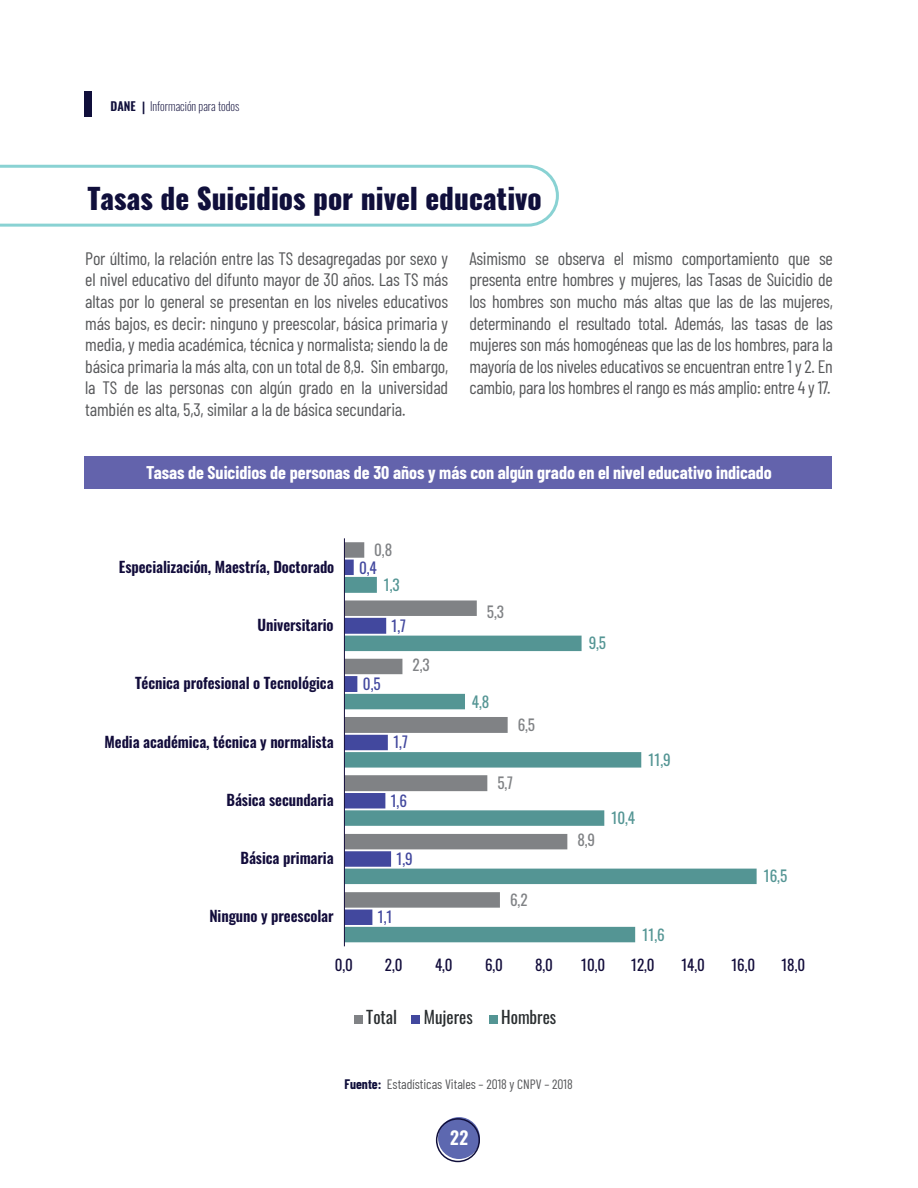
<style>
.page{position:relative;width:918px;height:1188px;background:#fff}
.page>*{position:absolute;margin:0;border:0;box-sizing:border-box;transform-origin:0 0}
.t1{font:800 28.5px "Oswald";color:#100f3b}
.t2{font:18px/21.6px "Barlow Condensed";letter-spacing:-.015em;color:#57585a;text-align:justify}
.t3{font:700 18px "Barlow Condensed";color:#fff}
.t4{font:600 18px "Oswald";color:#fff}
.t5{font:17.1px "Oswald";color:#292d2f}
.t6{font:15.15px "Oswald";letter-spacing:-.005em;color:#549594}
.t7{font:15.15px "Oswald";color:#42489e}
.t8{font:15.15px "Oswald";color:#808285}
.t9{font:600 15px "Oswald";letter-spacing:-.005em;color:#120c3b}
.t10{font:15px "Oswald";letter-spacing:-.005em;color:#120c3b}
.t11{font:13.5px "Barlow Condensed";color:#57585a}
.t12{font:200 12px "Oswald";color:#100f3b}
.s1{font-weight:600}
.s2{font-family:"Acumin Variable Concept";font-weight:400}
.s3{font-weight:700;color:#100f3b}
</style>
<div class="page">
<div style="left:85px;top:91px;width:7px;height:26px;background:#100f3b"></div>
<div style="left:438px;top:1117px;width:42px;height:42px;background:#5d68b0;border-radius:50%"></div>
<div style="left:436px;top:1118px;width:44px;height:44px;border:2px solid #100f3b;border-radius:50%"></div>
<svg style="left:0;top:165px;width:559px;height:62px"></svg>
<div style="left:84px;top:456px;width:748px;height:33px;background:#6363ac"></div>
<svg style="left:345px;top:635px;width:412px;height:307px"></svg>
<svg style="left:345px;top:908px;width:46px;height:17px"></svg>
<svg style="left:345px;top:542px;width:222px;height:366px"></svg>
<div style="left:354px;top:1015px;width:9px;height:9px;background:#808285"></div>
<div style="left:412px;top:1015px;width:8px;height:9px;background:#42489e"></div>
<div style="left:489px;top:1015px;width:8px;height:9px;background:#549594"></div>
<hr style="left:344px;top:538px;width:1px;height:408px;background:#120c3b">
<p class="t12" style="left:111px;top:95px;width:130px"><span class="s1">DANE</span> <span class="s2">|</span> Información para todos</p>
<h1 class="t1" style="left:87px;top:179px;width:456px">Tasas de Suicidios por nivel educativo</h1>
<p class="t2" style="left:85px;top:246px;width:365px">Por último, la relación entre las TS desagregadas por sexo y el nivel educativo del difunto mayor de 30 años. Las TS más altas por lo general se presentan en los niveles educativos más bajos, es decir: ninguno y preescolar, básica primaria y media, y media académica, técnica y normalista; siendo la de básica primaria la más alta, con un total de 8,9. Sin embargo, la TS de las personas con algún grado en la universidad también es alta, 5,3, similar a la de básica secundaria.</p>
<p class="t2" style="left:470px;top:246px;width:365px">Asimismo se observa el mismo comportamiento que se presenta entre hombres y mujeres, las Tasas de Suicidio de los hombres son mucho más altas que las de las mujeres, determinando el resultado total. Además, las tasas de las mujeres son más homogéneas que las de los hombres, para la mayoría de los niveles educativos se encuentran entre 1 y 2. En cambio, para los hombres el rango es más amplio: entre 4 y 17.</p>
<p class="t3" style="left:146px;top:460px;width:627px">Tasas de Suicidios de personas de 30 años y más con algún grado en el nivel educativo indicado</p>
<p class="t9" style="left:119px;top:553px;width:217px">Especialización, Maestría, Doctorado</p>
<p class="t8" style="left:374px;top:537px;width:20px">0,8</p>
<p class="t7" style="left:359px;top:554px;width:19px">0,4</p>
<p class="t6" style="left:384px;top:571px;width:17px">1,3</p>
<p class="t9" style="left:258px;top:611px;width:78px">Universitario</p>
<p class="t7" style="left:391px;top:612px;width:16px">1,7</p>
<p class="t8" style="left:487px;top:598px;width:19px">5,3</p>
<p class="t6" style="left:589px;top:630px;width:19px">9,5</p>
<p class="t8" style="left:413px;top:652px;width:19px">2,3</p>
<p class="t9" style="left:135px;top:670px;width:200px">Técnica profesional o Tecnológica</p>
<p class="t7" style="left:363px;top:671px;width:19px">0,5</p>
<p class="t6" style="left:472px;top:688px;width:19px">4,8</p>
<p class="t9" style="left:105px;top:728px;width:231px">Media académica, técnica y normalista</p>
<p class="t7" style="left:393px;top:729px;width:16px">1,7</p>
<p class="t8" style="left:518px;top:711px;width:19px">6,5</p>
<p class="t6" style="left:649px;top:746px;width:24px">11,9</p>
<p class="t9" style="left:227px;top:786px;width:109px">Básica secundaria</p>
<p class="t7" style="left:391px;top:787px;width:18px">1,6</p>
<p class="t8" style="left:497px;top:770px;width:17px">5,7</p>
<p class="t6" style="left:611px;top:805px;width:25px">10,4</p>
<p class="t8" style="left:577px;top:826px;width:19px">8,9</p>
<p class="t9" style="left:241px;top:845px;width:95px">Básica primaria</p>
<p class="t7" style="left:397px;top:845px;width:18px">1,9</p>
<p class="t6" style="left:764px;top:863px;width:25px">16,5</p>
<p class="t8" style="left:510px;top:886px;width:19px">6,2</p>
<p class="t9" style="left:209px;top:903px;width:126px">Ninguno y preescolar</p>
<p class="t7" style="left:378px;top:904px;width:16px">1,1</p>
<p class="t6" style="left:643px;top:921px;width:24px">11,6</p>
<p class="t10" style="left:335px;top:951px;width:20px">0,0</p>
<p class="t10" style="left:385px;top:951px;width:19px">2,0</p>
<p class="t10" style="left:435px;top:951px;width:19px">4,0</p>
<p class="t10" style="left:485px;top:951px;width:19px">6,0</p>
<p class="t10" style="left:535px;top:951px;width:19px">8,0</p>
<p class="t10" style="left:581px;top:951px;width:25px">10,0</p>
<p class="t10" style="left:631px;top:951px;width:25px">12,0</p>
<p class="t10" style="left:681px;top:951px;width:25px">14,0</p>
<p class="t10" style="left:731px;top:951px;width:25px">16,0</p>
<p class="t10" style="left:781px;top:951px;width:25px">18,0</p>
<p class="t5" style="left:366px;top:1002px;width:32px">Total</p>
<p class="t5" style="left:424px;top:1002px;width:50px">Mujeres</p>
<p class="t5" style="left:501px;top:1002px;width:57px">Hombres</p>
<p class="t11" style="left:345px;top:1074px;width:230px"><span class="s3">Fuente:</span> Estadísticas Vitales – 2018 y CNPV – 2018</p>
<p class="t4" style="left:450px;top:1125px;width:20px">22</p>
</div>
